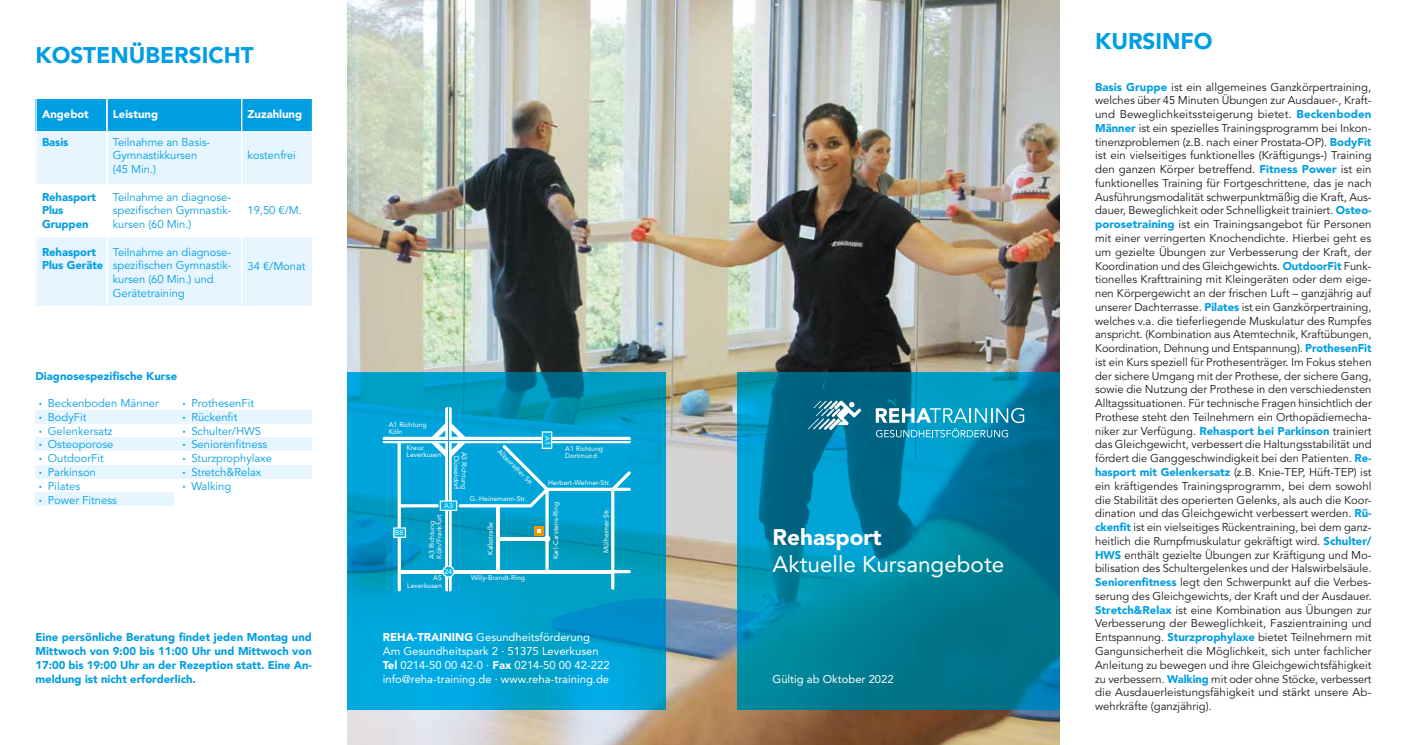
<style>
.page{position:relative;width:1407px;height:745px;background:#fff}
.page>*{position:absolute;margin:0;border:0;box-sizing:border-box;transform-origin:0 0}
.t1{font:900 22.5px "Avenir LT Std";color:#009ee2}
.t2{font:22.5px "Avenir LT Std";color:#fff}
.t3{font:900 22.5px "Avenir LT Std";color:#fff}
.t4{font:11.25px/13.8px "Avenir LT Std";letter-spacing:.005em;color:#1a1a18;text-align:justify}
.t5{font:11.25px/13.8px "Avenir LT Std";letter-spacing:-.005em;color:#009ee2}
.t6{font:900 11.25px/13.8px "Avenir LT Std";color:#009ee2}
.t7{font:11.25px/13.8px "Avenir LT Std";color:#fff}
.t8{font:900 11.25px "Avenir LT Std";color:#fff}
.t9{font:6.88px/7.5px "Avenir LT Std";color:#fff}
.s1{font-weight:900}
.s2{font-weight:900;color:#009ee2}
</style>
<div class="page">
<div style="left:35px;top:109px;width:277px;height:74px;background:#e6f5fe"></div>
<div style="left:35px;top:409px;width:277px;height:14px;background:#e6f5fe"></div>
<div style="left:35px;top:437px;width:277px;height:14px;background:#e6f5fe"></div>
<div style="left:35px;top:464px;width:277px;height:14px;background:#e6f5fe"></div>
<div style="left:35px;top:99px;width:277px;height:32px;background:#009ee2"></div>
<div style="left:35px;top:237px;width:277px;height:69px;background:#e6f5fe"></div>
<img style="left:347px;top:0;width:712px;height:744px">
<svg style="left:737px;top:372px;width:322px;height:337px;background:#007d9c"></svg>
<svg style="left:347px;top:372px;width:319px;height:337px;background:#019ecc"></svg>
<svg style="left:808px;top:400px;width:53px;height:30px"></svg>
<svg style="left:876px;top:407px;width:148px;height:30px;background:#40a6c3"></svg>
<div style="left:35px;top:96px;width:73px;height:228px;border:1px solid #fff"></div>
<div style="left:106px;top:96px;width:136px;height:228px;border:1px solid #fff"></div>
<svg style="left:397px;top:438px;width:4px;height:153px"></svg>
<hr style="left:398px;top:504px;width:41px;height:3px;background:#fff;border-radius:2px">
<svg style="left:399px;top:569px;width:146px;height:4px"></svg>
<svg style="left:545px;top:487px;width:4px;height:86px"></svg>
<svg style="left:611px;top:471px;width:20px;height:118px;background:#2db0d2"></svg>
<svg style="left:499px;top:536px;width:38px;height:4px"></svg>
<hr style="left:496px;top:505px;width:3px;height:66px;background:#fff">
<div style="left:534px;top:525px;width:10px;height:10px;background:#f39200"></div>
<svg style="left:537px;top:528px;width:13px;height:13px"></svg>
<svg style="left:430px;top:421px;width:119px;height:86px;background:#18acdc"></svg>
<div style="left:445px;top:407px;width:7px;height:184px;background:#fff;border-radius:2px"></div>
<svg style="left:383px;top:436px;width:248px;height:7px"></svg>
<hr style="left:448px;top:407px;width:1px;height:184px;background:#009ee2">
<hr style="left:383px;top:439px;width:248px;height:1px;background:#009ee2">
<hr style="left:545px;top:487px;width:86px;height:3px;background:#fff;border-radius:2px">
<svg style="left:546px;top:569px;width:85px;height:4px"></svg>
<svg style="left:443px;top:565px;width:11px;height:11px"></svg>
<div style="left:442px;top:565px;width:13px;height:12px;border:1px solid #fff;border-radius:50%"></div>
<div style="left:440px;top:500px;width:17px;height:10px;background:#00b5ec"></div>
<div style="left:440px;top:500px;width:17px;height:10px;border:1px solid #fff"></div>
<div style="left:394px;top:527px;width:11px;height:10px;background:#00b5ec"></div>
<div style="left:393px;top:527px;width:13px;height:10px;border:1px solid #fff"></div>
<div style="left:542px;top:431px;width:10px;height:17px;background:#00b5ec"></div>
<div style="left:542px;top:431px;width:10px;height:17px;border:1px solid #fff"></div>
<div style="left:35px;top:492px;width:139px;height:13px;background:#e6f5fe"></div>
<h1 class="t1" style="left:35px;top:41px;width:220px">KOSTENÜBERSICHT</h1>
<p class="t8" style="left:42px;top:107px;width:48px">Angebot</p>
<p class="t6" style="left:42px;top:135px;width:28px">Basis</p>
<p class="t6" style="left:42px;top:190px;width:56px">Rehasport<br>Plus<br>Gruppen</p>
<p class="t6" style="left:42px;top:245px;width:63px">Rehasport<br>Plus Geräte</p>
<p class="t8" style="left:113px;top:107px;width:47px">Leistung</p>
<p class="t5" style="left:113px;top:135px;width:99px">Teilnahme an Basis-<br>Gymnastikkursen (45 Min.)</p>
<p class="t5" style="left:113px;top:190px;width:120px;text-align:justify">Teilnahme an diagnose&shy;spezifischen Gymnastik&shy;kursen (60 Min.)</p>
<p class="t5" style="left:113px;top:245px;width:120px">Teilnahme an diagnose&shy;spezifischen Gymnastik&shy;kursen (60 Min.) und<br>Gerätetraining</p>
<p class="t8" style="left:248px;top:107px;width:56px">Zuzahlung</p>
<p class="t5" style="left:248px;top:149px;width:50px">kostenfrei</p>
<p class="t5" style="left:248px;top:204px;width:56px">19,50 €/M.</p>
<p class="t5" style="left:248px;top:259px;width:60px">34 €/Monat</p>
<p class="t6" style="left:35px;top:368px;width:143px">Diagnosespezifische Kurse</p>
<p class="t5" style="left:39px;top:396px;width:121px"><span class="s1">·</span> Beckenboden Männer <span class="s1">·</span> BodyFit<br><span class="s1">·</span> Gelenkersatz<br><span class="s1">·</span> Osteoporose<br><span class="s1">·</span> OutdoorFit<br><span class="s1">·</span> Parkinson<br><span class="s1">·</span> Pilates<br><span class="s1">·</span> Power Fitness</p>
<p class="t5" style="left:182px;top:396px;width:91px"><span class="s1">·</span> ProthesenFit<br><span class="s1">·</span> Rückenfit<br><span class="s1">·</span> Schulter/HWS<br><span class="s1">·</span> Seniorenfitness <span class="s1">·</span> Sturzprophylaxe <span class="s1">·</span> Stretch&amp;Relax<br><span class="s1">·</span> Walking</p>
<p class="t6" style="left:35px;top:630px;width:278px;text-align:justify">Eine persönliche Beratung findet jeden Montag und Mittwoch von 9:00 bis 11:00 Uhr und Mittwoch von 17:00 bis 19:00 Uhr an der Rezeption statt. Eine An&shy;meldung ist nicht erforderlich.</p>
<p class="t9" style="left:389px;top:420px;width:39px">A1 Richtung<br>Köln</p>
<p class="t9" style="left:406px;top:443px;width:36px">Kreuz<br>Leverkusen</p>
<p class="t9" style="left:468px;top:451px;width:39px;text-align:right;rotate:90deg">A3 Richtung<br>Düsseldorf</p>
<p class="t9" style="left:501px;top:447px;width:49px;rotate:45deg">Alkenrather Str.</p>
<p class="t9" style="left:395px;top:528px;width:10px">B8</p>
<p class="t9" style="left:444px;top:501px;width:10px">A3</p>
<p class="t9" style="left:470px;top:495px;width:58px">G.-Heinemann-Str.</p>
<p class="t9" style="left:428px;top:558px;width:46px;rotate:-90deg">A3 Richtung<br>Köln/Frankfurt</p>
<p class="t9" style="left:487px;top:554px;width:34px;rotate:-90deg">Kalkstraße</p>
<p class="t9" style="left:444px;top:567px;width:9px">24</p>
<p class="t9" style="left:433px;top:573px;width:10px">AS</p>
<p class="t9" style="left:471px;top:573px;width:56px">Willy-Brandt-Ring</p>
<p class="t9" style="left:407px;top:581px;width:36px">Leverkusen</p>
<p class="t9" style="left:551px;top:435px;width:10px;rotate:90deg">A1</p>
<p class="t9" style="left:565px;top:444px;width:39px">A1 Richtung<br>Dortmund</p>
<p class="t9" style="left:548px;top:478px;width:64px">Herbert-Wehner-Str.</p>
<p class="t9" style="left:552px;top:559px;width:59px;rotate:-90deg">Karl-Carstens-Ring</p>
<p class="t9" style="left:602px;top:552px;width:46px;rotate:-90deg">Mülheimer Str.</p>
<p class="t7" style="left:383px;top:630px;width:228px"><span class="s1">REHA-TRAINING</span> Gesundheitsförderung Am Gesundheitspark 2 · 51375 Leverkusen <span class="s1">Tel</span> 0214-50 00 42-0 · <span class="s1">Fax</span> 0214-50 00 42-222 info@reha-training.de · www.reha-training.de</p>
<h1 class="t3" style="left:772px;top:523px;width:111px">Rehasport</h1>
<h1 class="t2" style="left:772px;top:551px;width:233px">Aktuelle Kursangebote</h1>
<p class="t7" style="left:772px;top:671px;width:123px">Gültig ab Oktober 2022</p>
<h1 class="t1" style="left:1095px;top:28px;width:119px">KURSINFO</h1>
<p class="t4" style="left:1095px;top:80px;width:278px"><span class="s2">Basis Gruppe</span> ist ein allgemeines Ganzkörpertraining, welches über 45 Minuten Übungen zur Ausdauer-, Kraft&shy;und Beweglichkeitssteigerung bietet. <span class="s2">Beckenboden Männer</span> ist ein spezielles Trainingsprogramm bei Inkon&shy;tinenzproblemen (z.B. nach einer Prostata-OP). <span class="s2">BodyFit </span>ist ein vielseitiges funktionelles (Kräftigungs-) Training den ganzen Körper betreffend. <span class="s2">Fitness Power</span> ist ein funktionelles Training für Fortgeschrittene, das je nach Ausführungsmodalität schwerpunktmäßig die Kraft, Aus&shy;dauer, Beweglichkeit oder Schnelligkeit trainiert. <span class="s2">Osteo&shy;porosetraining</span> ist ein Trainingsangebot für Personen mit einer verringerten Knochendichte. Hierbei geht es um gezielte Übungen zur Verbesserung der Kraft, der Koordination und des Gleichgewichts. <span class="s2">OutdoorFit</span> Funk&shy;tionelles Krafttraining mit Kleingeräten oder dem eige&shy;nen Körpergewicht an der frischen Luft – ganzjährig auf unserer Dachterrasse. <span class="s2">Pilates</span> ist ein Ganzkörpertraining, welches v.a. die tieferliegende Muskulatur des Rumpfes anspricht. (Kombination aus Atemtechnik, Kraftübungen, Koordination, Dehnung und Entspannung). <span class="s2">ProthesenFit </span>ist ein Kurs speziell für Prothesenträger. Im Fokus stehen der sichere Umgang mit der Prothese, der sichere Gang, sowie die Nutzung der Prothese in den verschiedensten Alltagssituationen. Für technische Fragen hinsichtlich der Prothese steht den Teilnehmern ein Orthopädiemecha&shy;niker zur Verfügung. <span class="s2">Rehasport bei Parkinson</span> trainiert das Gleichgewicht, verbessert die Haltungsstabilität und fördert die Ganggeschwindigkeit bei den Patienten. <span class="s2">Re&shy;hasport mit Gelenkersatz</span> (z.B. Knie-TEP, Hüft-TEP) ist ein kräftigendes Trainingsprogramm, bei dem sowohl die Stabilität des operierten Gelenks, als auch die Koor&shy;dination und das Gleichgewicht verbessert werden. <span class="s2">Rü&shy;ckenfit</span> ist ein vielseitiges Rückentraining, bei dem ganz&shy;heitlich die Rumpfmuskulatur gekräftigt wird. <span class="s2">Schulter/ HWS</span> enthält gezielte Übungen zur Kräftigung und Mo&shy;bilisation des Schultergelenkes und der Halswirbelsäule.<br><span class="s2">Seniorenfitness</span> legt den Schwerpunkt auf die Verbes&shy;serung des Gleichgewichts, der Kraft und der Ausdauer.<br><span class="s2">Stretch&amp;Relax</span> ist eine Kombination aus Übungen zur Verbesserung der Beweglichkeit, Faszientraining und Entspannung. <span class="s2">Sturzprophylaxe</span> bietet Teilnehmern mit Gangunsicherheit die Möglichkeit, sich unter fachlicher Anleitung zu bewegen und ihre Gleichgewichtsfähigkeit zu verbessern. <span class="s2">Walking</span> mit oder ohne Stöcke, verbessert die Ausdauerleistungsfähigkeit und stärkt unsere Ab&shy;wehrkräfte (ganzjährig).</p>
</div>
